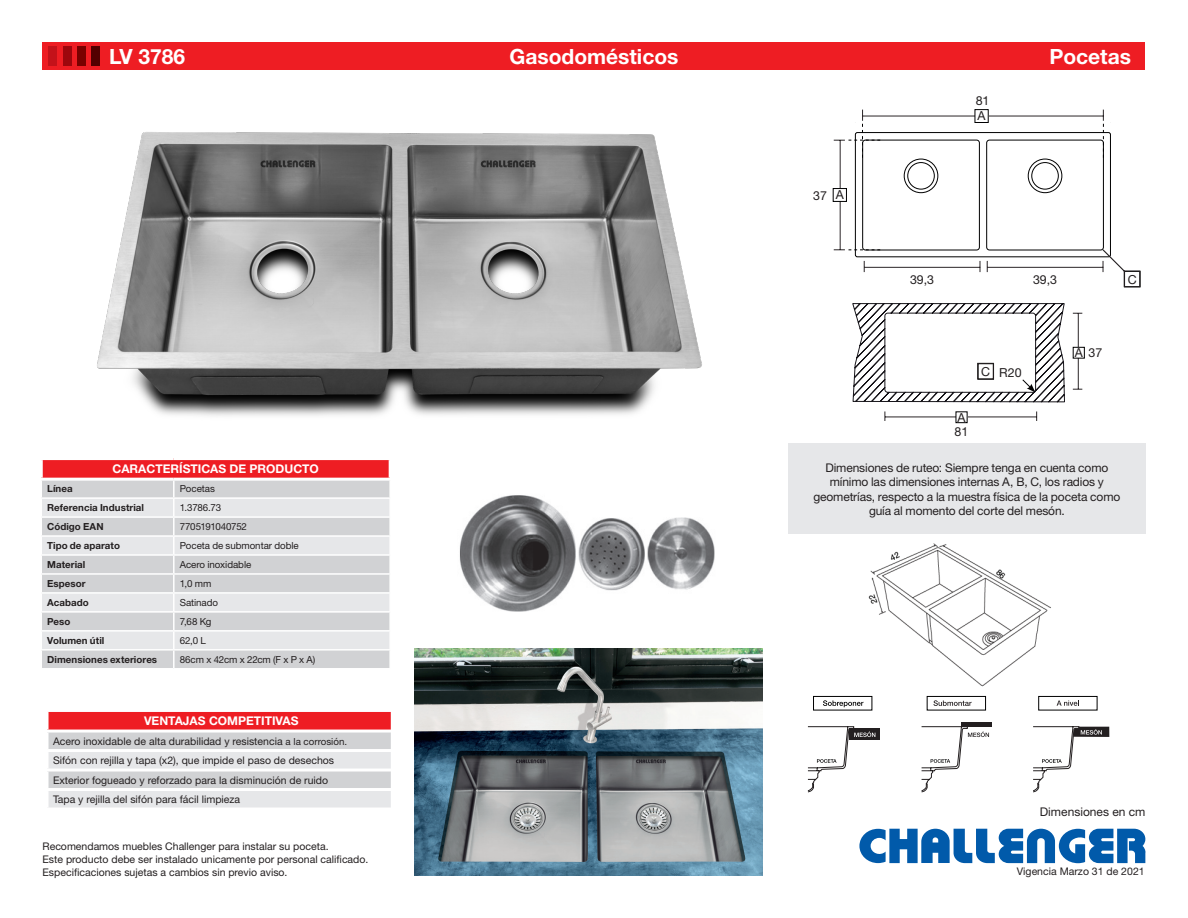
<style>
.page{position:relative;width:1188px;height:918px;background:#fff}
.page>*{position:absolute;margin:0;border:0;box-sizing:border-box;transform-origin:0 0}
.t1{font:700 21px "Helvetica Neue LT Std";color:#fff}
.t2{font:12.45px "Helvetica Neue LT Std";color:#231f20}
.t3{font:12px/14.4px "Helvetica Neue LT Std";letter-spacing:-.01em;color:#231f20;text-align:center}
.t4{font:700 12px "Helvetica Neue LT Std";color:#fff}
.t5{font:10.5px "Helvetica Neue LT Std";color:#231f20}
.t6{font:700 9.75px "Helvetica Neue LT Std";letter-spacing:.005em;color:#231f20}
.t7{font:9.75px "Helvetica Neue LT Std";letter-spacing:-.005em;color:#231f20}
.t8{font:9.75px "Helvetica Neue LT Std";letter-spacing:-.03em;color:#231f20}
.s1{font-size:9.75px}
</style>
<div class="page">
<div style="left:43px;top:43px;width:1102px;height:27px;background:#ee1d23"></div>
<div style="left:49px;top:46px;width:8px;height:20px;background:#c4121a"></div>
<div style="left:63px;top:46px;width:8px;height:20px;background:#9d070d"></div>
<div style="left:77px;top:46px;width:8px;height:20px;background:#790100"></div>
<div style="left:91px;top:46px;width:8px;height:20px;background:#520000"></div>
<svg style="left:859px;top:829px;width:286px;height:34px"></svg>
<div style="left:41px;top:459px;width:349px;height:20px;background:#ee1d23"></div>
<div style="left:42px;top:481px;width:347px;height:187px;background:#d1d2d4"></div>
<svg style="left:42px;top:499px;width:347px;height:150px;background:#dbdcde"></svg>
<hr style="left:41px;top:573px;width:133px;height:2px;background:#fff">
<hr style="left:174px;top:573px;width:217px;height:2px;background:#fff">
<hr style="left:41px;top:592px;width:133px;height:2px;background:#fff">
<hr style="left:174px;top:592px;width:217px;height:2px;background:#fff">
<hr style="left:41px;top:611px;width:133px;height:2px;background:#fff">
<hr style="left:174px;top:611px;width:217px;height:2px;background:#fff">
<hr style="left:41px;top:630px;width:133px;height:2px;background:#fff">
<hr style="left:174px;top:630px;width:217px;height:2px;background:#fff">
<hr style="left:41px;top:649px;width:133px;height:2px;background:#fff">
<hr style="left:174px;top:649px;width:217px;height:2px;background:#fff">
<svg style="left:173px;top:481px;width:2px;height:187px"></svg>
<svg style="left:389px;top:481px;width:1px;height:187px"></svg>
<hr style="left:41px;top:497px;width:133px;height:2px;background:#fff">
<hr style="left:174px;top:497px;width:217px;height:2px;background:#fff">
<hr style="left:41px;top:516px;width:133px;height:2px;background:#fff">
<hr style="left:174px;top:516px;width:217px;height:2px;background:#fff">
<hr style="left:41px;top:535px;width:133px;height:2px;background:#fff">
<hr style="left:174px;top:535px;width:217px;height:2px;background:#fff">
<hr style="left:41px;top:554px;width:133px;height:2px;background:#fff">
<hr style="left:174px;top:554px;width:217px;height:2px;background:#fff">
<hr style="left:40px;top:457px;width:134px;height:3px;background:#fff">
<hr style="left:40px;top:460px;width:3px;height:18px;background:#fff">
<hr style="left:174px;top:457px;width:218px;height:3px;background:#fff">
<hr style="left:389px;top:460px;width:3px;height:18px;background:#fff">
<hr style="left:40px;top:478px;width:134px;height:3px;background:#fff">
<hr style="left:174px;top:478px;width:218px;height:3px;background:#fff">
<div style="left:47px;top:710px;width:345px;height:21px;background:#ee1d23"></div>
<div style="left:47px;top:731px;width:345px;height:20px;background:#d1d2d4"></div>
<div style="left:49px;top:752px;width:341px;height:56px;background:#e6e7e9"></div>
<div style="left:47px;top:770px;width:345px;height:20px;background:#d1d2d4"></div>
<hr style="left:46px;top:709px;width:348px;height:3px;background:#fff">
<hr style="left:46px;top:712px;width:3px;height:18px;background:#fff">
<hr style="left:46px;top:730px;width:348px;height:3px;background:#fff">
<hr style="left:46px;top:733px;width:3px;height:16px;background:#fff">
<hr style="left:46px;top:749px;width:348px;height:3px;background:#fff">
<hr style="left:46px;top:769px;width:348px;height:3px;background:#fff">
<hr style="left:46px;top:772px;width:3px;height:16px;background:#fff">
<hr style="left:46px;top:788px;width:348px;height:3px;background:#fff">
<img style="left:97px;top:132px;width:605px;height:284px">
<img style="left:860px;top:533px;width:201px;height:154px">
<div style="left:788px;top:443px;width:357px;height:90px;background:#e6e7e9"></div>
<hr style="left:885px;top:417px;width:152px;height:1px;background:#2a2527">
<hr style="left:1078px;top:313px;width:1px;height:76px;background:#2a2527">
<div style="left:975px;top:109px;width:14px;height:14px;border:1px solid #000001"></div>
<div style="left:956px;top:412px;width:11px;height:11px;background:#fff"></div>
<div style="left:1073px;top:347px;width:11px;height:11px;background:#fff"></div>
<div style="left:1073px;top:347px;width:12px;height:11px;border:1px solid #000001"></div>
<svg style="left:832px;top:110px;width:309px;height:178px"></svg>
<div style="left:850px;top:729px;width:30px;height:11px;background:#231f20"></div>
<svg style="left:807px;top:726px;width:68px;height:66px"></svg>
<svg style="left:823px;top:700px;width:41px;height:7px"></svg>
<div style="left:813px;top:696px;width:59px;height:14px;border:1px solid #000001"></div>
<hr style="left:961px;top:723px;width:31px;height:4px;background:#231f20">
<svg style="left:921px;top:726px;width:68px;height:66px"></svg>
<div style="left:927px;top:696px;width:59px;height:14px;border:1px solid #000001"></div>
<div style="left:1039px;top:696px;width:58px;height:14px;border:1px solid #000001"></div>
<svg style="left:1033px;top:726px;width:76px;height:66px"></svg>
<svg style="left:1057px;top:700px;width:22px;height:6px"></svg>
<svg style="left:933px;top:700px;width:39px;height:6px"></svg>
<img style="left:414px;top:649px;width:349px;height:227px">
<img style="left:459px;top:495px;width:256px;height:117px">
<svg style="left:852px;top:303px;width:213px;height:100px"></svg>
<div style="left:978px;top:364px;width:16px;height:15px;background:#fff"></div>
<div style="left:977px;top:363px;width:17px;height:17px;border:1px solid #231f20"></div>
<p class="t1" style="left:109px;top:43px;width:78px">LV 3786</p>
<p class="t4" style="left:112px;top:461px;width:208px">CARACTERÍSTICAS DE PRODUCTO</p>
<p class="t6" style="left:47px;top:483px;width:27px">Línea</p>
<p class="t7" style="left:180px;top:483px;width:37px">Pocetas</p>
<p class="t6" style="left:47px;top:502px;width:98px">Referencia Industrial</p>
<p class="t7" style="left:180px;top:502px;width:43px">1.3786.73</p>
<p class="t6" style="left:47px;top:521px;width:58px">Código EAN</p>
<p class="t8" style="left:180px;top:521px;width:69px">7705191040752</p>
<p class="t6" style="left:47px;top:539px;width:74px">Tipo de aparato</p>
<p class="t7" style="left:180px;top:540px;width:120px">Poceta de submontar doble</p>
<p class="t6" style="left:47px;top:558px;width:40px">Material</p>
<p class="t7" style="left:180px;top:559px;width:73px">Acero inoxidable</p>
<p class="t6" style="left:47px;top:577px;width:40px">Espesor</p>
<p class="t7" style="left:180px;top:578px;width:33px">1,0 mm</p>
<p class="t6" style="left:47px;top:596px;width:43px">Acabado</p>
<p class="t7" style="left:180px;top:597px;width:40px">Satinado</p>
<p class="t6" style="left:47px;top:615px;width:25px">Peso</p>
<p class="t7" style="left:180px;top:616px;width:33px">7,68 Kg</p>
<p class="t6" style="left:47px;top:634px;width:59px">Volumen útil</p>
<p class="t7" style="left:180px;top:635px;width:28px">62,0 L</p>
<p class="t6" style="left:47px;top:653px;width:111px">Dimensiones exteriores</p>
<p class="t7" style="left:180px;top:653px;width:137px">86cm x 42cm x 22cm (F x P x A)</p>
<p class="t4" style="left:144px;top:713px;width:156px">VENTAJAS COMPETITIVAS</p>
<p class="t5" style="left:53px;top:735px;width:296px">Acero inoxidable de alta durabilidad y resistencia <span class="s1">a la corrosión.</span></p>
<p class="t5" style="left:53px;top:754px;width:283px">Sifón con rejilla y tapa (x2), que impide el paso de desechos</p>
<p class="t5" style="left:53px;top:774px;width:277px">Exterior fogueado y reforzado para la disminución de ruido</p>
<p class="t5" style="left:53px;top:793px;width:189px">Tapa y rejilla del sifón para fácil limpieza</p>
<p class="t5" style="left:43px;top:840px;width:288px">Recomendamos muebles Challenger para instalar su poceta.</p>
<p class="t5" style="left:43px;top:853px;width:327px">Este producto debe ser instalado unicamente por personal calificado.</p>
<p class="t5" style="left:43px;top:866px;width:247px">Especificaciones sujetas a cambios sin previo aviso.</p>
<h1 class="t1" style="left:509px;top:43px;width:171px">Gasodomésticos</h1>
<h1 class="t1" style="left:1049px;top:43px;width:83px">Pocetas</h1>
<p class="t2" style="left:976px;top:94px;width:15px">81</p>
<p class="t2" style="left:813px;top:189px;width:15px">37</p>
<p class="t2" style="left:836px;top:188px;width:10px">A</p>
<p class="t2" style="left:978px;top:109px;width:10px">A</p>
<p class="t2" style="left:910px;top:272px;width:26px">39,3</p>
<p class="t2" style="left:1033px;top:272px;width:26px">39,3</p>
<p class="t2" style="left:1128px;top:272px;width:10px">C</p>
<p class="t2" style="left:958px;top:410px;width:10px">A</p>
<p class="t2" style="left:955px;top:424px;width:15px">81</p>
<p class="t2" style="left:981px;top:364px;width:10px">C</p>
<p class="t2" style="left:999px;top:365px;width:24px">R20</p>
<p class="t2" style="left:1088px;top:345px;width:15px">37</p>
<p class="t2" style="left:1075px;top:345px;width:10px">A</p>
<p class="t3" style="left:813px;top:460px;width:308px">Dimensiones de ruteo: Siempre tenga en cuenta como mínimo las dimensiones internas A, B, C, los radios y geometrías, respecto a la muestra física de la poceta como guía al momento del corte del mesón.</p>
<p class="t3" style="left:1040px;top:805px;width:107px">Dimensiones en cm</p>
<p class="t5" style="left:1017px;top:865px;width:129px">Vigencia Marzo 31 de 2021</p>
</div>
